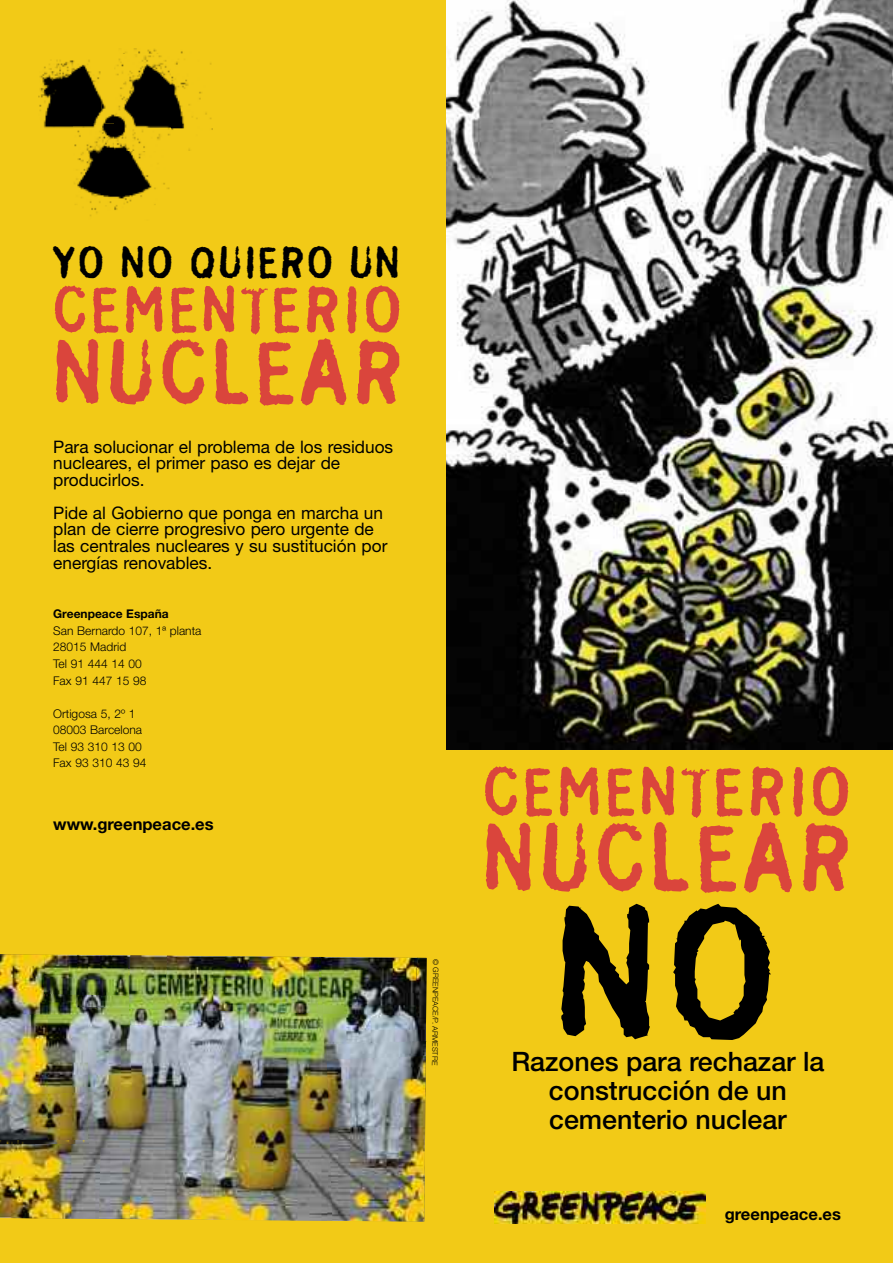
<style>
.page{position:relative;width:893px;height:1263px;background:#fff}
.page>*{position:absolute;margin:0;border:0;box-sizing:border-box;transform-origin:0 0}
.t1{font:174.15px "Stamp Gothic";color:#000}
.t2{font:88.35px "Stamp Gothic";color:#da453c}
.t3{font:83.7px "Stamp Gothic";color:#da453c}
.t4{font:63.9px "Stamp Gothic";color:#da453c}
.t5{font:60.6px "Stamp Gothic";color:#da453c}
.t6{font:41.4px "Stamp Gothic";color:#000}
.t7{font:500 26.7px/28.8px "Helvetica Neue";color:#000}
.t8{font:17.25px/16.5px "Helvetica Neue";color:#000}
.t9{font:700 16.5px "Helvetica Neue";color:#000}
.t10{font:300 12px/16.5px "Helvetica Neue";color:#000}
.t11{font:700 12px "Helvetica Neue";color:#000}
.t12{font:300 7.5px "Helvetica Neue";letter-spacing:-.01em;color:#000}
</style>
<div class="page">
<div style="left:0;top:742px;width:893px;height:521px;background:#f2ca17"></div>
<div style="left:0;top:0;width:893px;height:749px;background:#f2ca17"></div>
<img style="left:494px;top:1191px;width:211px;height:33px">
<img style="left:446px;top:0;width:447px;height:749px">
<img style="left:101px;top:68px;width:14px;height:55px">
<img style="left:38px;top:60px;width:63px;height:68px">
<img style="left:74px;top:123px;width:96px;height:93px">
<img style="left:74px;top:123px;width:27px;height:5px">
<img style="left:115px;top:48px;width:98px;height:102px">
<img style="left:88px;top:1013px;width:239px;height:136px">
<img style="left:132px;top:1013px;width:186px;height:17px">
<img style="left:130px;top:1149px;width:197px;height:72px">
<img style="left:132px;top:957px;width:188px;height:56px">
<img style="left:167px;top:955px;width:153px;height:2px">
<img style="left:132px;top:955px;width:35px;height:42px">
<img style="left:0;top:1140px;width:130px;height:80px">
<img style="left:99px;top:1148px;width:31px;height:71px">
<img style="left:0;top:954px;width:132px;height:138px">
<img style="left:45px;top:954px;width:33px;height:1px">
<img style="left:44px;top:955px;width:32px;height:40px">
<svg style="left:129px;top:996px;width:1px;height:29px"></svg>
<img style="left:76px;top:955px;width:53px;height:54px">
<img style="left:78px;top:954px;width:49px;height:1px">
<img style="left:320px;top:956px;width:107px;height:85px">
<img style="left:323px;top:958px;width:104px;height:101px">
<img style="left:321px;top:957px;width:96px;height:59px">
<img style="left:327px;top:1059px;width:99px;height:162px">
<img style="left:426px;top:1041px;width:1px;height:15px">
<img style="left:326px;top:1041px;width:100px;height:18px">
<img style="left:0;top:1095px;width:88px;height:48px">
<img style="left:0;top:1015px;width:88px;height:80px">
<h3 class="t6" style="left:51px;top:236px;width:351px">YO NO QUIERO UN</h3>
<h3 class="t5" style="left:51px;top:270px;width:355px">CEMENTERIO</h3>
<h3 class="t3" style="left:51px;top:318px;width:355px">NUCLEAR</h3>
<p class="t8" style="left:53px;top:438px;width:341px">Para solucionar el problema de los residuos nucleares, el primer paso es dejar de producirlos.</p>
<p class="t8" style="left:53px;top:504px;width:336px">Pide al Gobierno que ponga en marcha un plan de cierre progresivo pero urgente de las centrales nucleares y su sustitución por energías renovables.</p>
<p class="t11" style="left:53px;top:607px;width:117px">Greenpeace España</p>
<p class="t10" style="left:53px;top:622px;width:150px">San Bernardo 107, 1ª planta<br>28015 Madrid<br>Tel 91 444 14 00<br>Fax 91 447 15 98</p>
<p class="t10" style="left:53px;top:705px;width:95px">Ortigosa 5, 2º 1<br>08003 Barcelona<br>Tel 93 310 13 00<br>Fax 93 310 43 94</p>
<p class="t9" style="left:53px;top:814px;width:162px">www.greenpeace.es</p>
<p class="t12" style="left:440px;top:959px;width:107px;rotate:90deg">© GREENPEACE/P. ARMESTRE</p>
<h3 class="t4" style="left:481px;top:750px;width:374px">CEMENTERIO</h3>
<h2 class="t2" style="left:480px;top:801px;width:375px">NUCLEAR</h2>
<h1 class="t1" style="left:550px;top:861px;width:234px">NO</h1>
<h3 class="t7" style="left:511px;top:1050px;width:314px">Razones para rechazar la</h3>
<h3 class="t7" style="left:549px;top:1079px;width:240px">construcción de un cementerio nuclear</h3>
<p class="t9" style="left:725px;top:1204px;width:118px">greenpeace.es</p>
</div>
